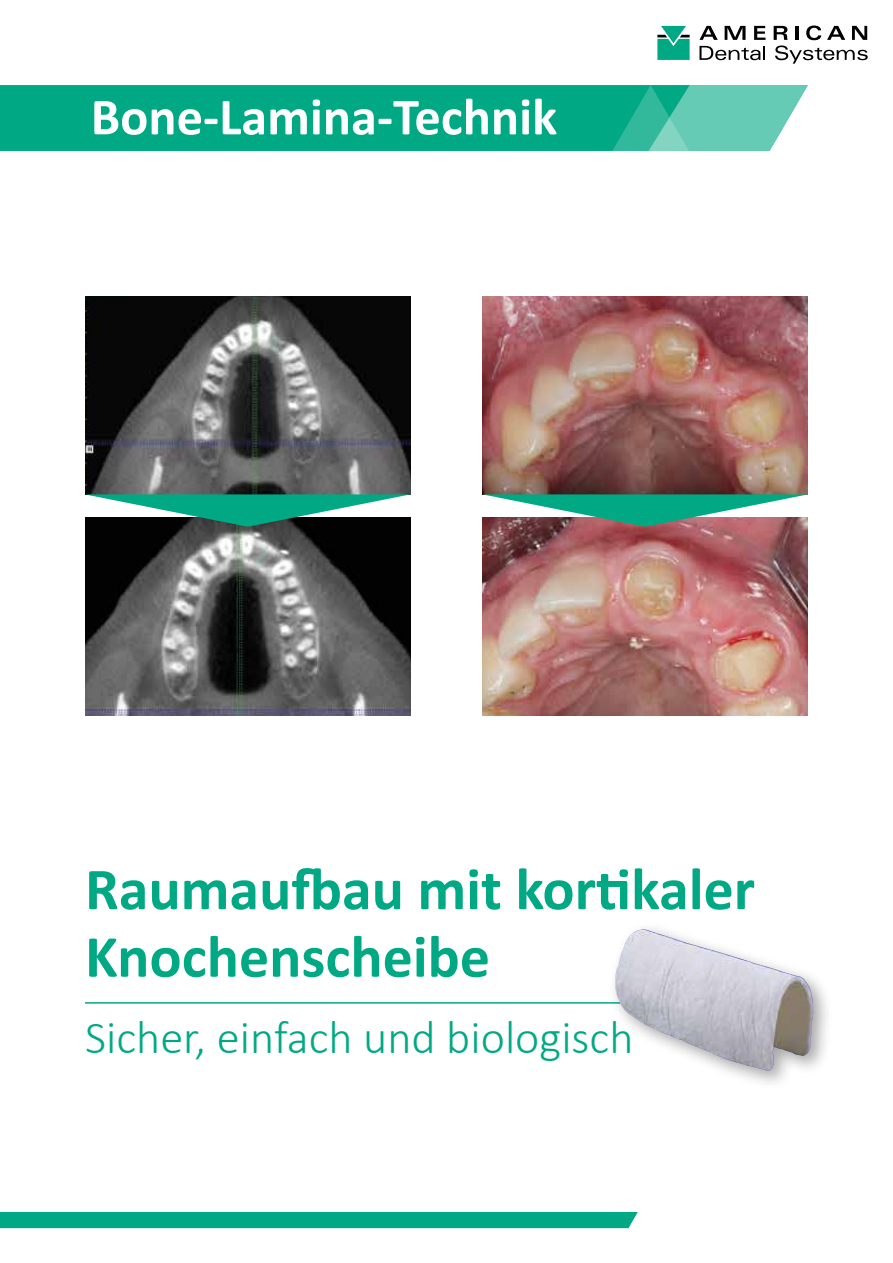
<style>
.page{position:relative;width:893px;height:1263px;background:#fff}
.page>*{position:absolute;margin:0;border:0;box-sizing:border-box;transform-origin:0 0}
.t1{font:700 60px/67.5px "Calibri";color:#00a984}
.t2{font:700 52.5px "Calibri";color:#fff}
.t3{font:300 46.5px "Calibri";color:#00a984}
</style>
<div class="page">
<svg style="left:657px;top:26px;width:33px;height:34px"></svg>
<svg style="left:699px;top:26px;width:19px;height:14px"></svg>
<svg style="left:725px;top:26px;width:21px;height:14px"></svg>
<svg style="left:754px;top:26px;width:11px;height:14px"></svg>
<svg style="left:774px;top:26px;width:14px;height:14px"></svg>
<hr style="left:796px;top:26px;width:3px;height:14px;background:#000">
<svg style="left:806px;top:26px;width:15px;height:14px"></svg>
<svg style="left:827px;top:26px;width:18px;height:14px"></svg>
<svg style="left:852px;top:26px;width:15px;height:14px"></svg>
<svg style="left:699px;top:46px;width:66px;height:14px"></svg>
<svg style="left:775px;top:46px;width:92px;height:18px"></svg>
<div style="left:0;top:1212px;width:638px;height:16px;background:#00a984"></div>
<div style="left:0;top:85px;width:596px;height:66px;background:#00a984"></div>
<div style="left:596px;top:85px;width:90px;height:66px;background:#00a984"></div>
<svg style="left:612px;top:85px;width:196px;height:66px"></svg>
<hr style="left:85px;top:1002px;width:714px;height:2px;background:#00a984">
<img style="left:85px;top:296px;width:325px;height:198px">
<img style="left:483px;top:296px;width:325px;height:198px">
<img style="left:85px;top:527px;width:325px;height:188px">
<img style="left:483px;top:527px;width:325px;height:188px">
<svg style="left:85px;top:494px;width:325px;height:33px"></svg>
<svg style="left:483px;top:494px;width:325px;height:33px"></svg>
<div style="left:607px;top:921px;width:226px;height:169px;background:#000;opacity:.35"></div>
<img style="left:615px;top:929px;width:199px;height:142px">
<p class="t2" style="left:91px;top:83px;width:468px">Bone-Lamina-Technik</p>
<p class="t1" style="left:85px;top:855px;width:671px">Raumaufbau mit kortikaler<br>Knochenscheibe</p>
<p class="t3" style="left:85px;top:1008px;width:550px">Sicher, einfach und biologisch</p>
</div>
